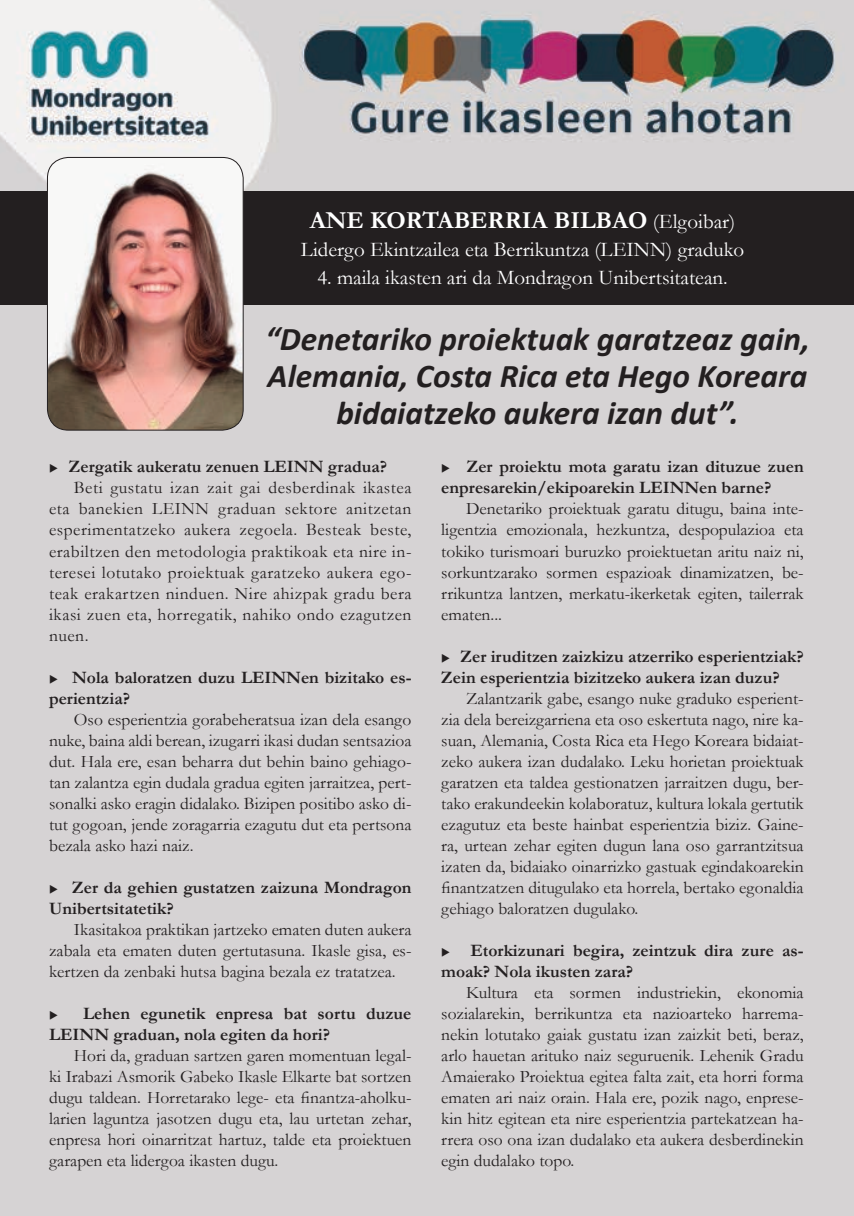
<style>
.page{position:relative;width:854px;height:1216px;background:#fff}
.page>*{position:absolute;margin:0;border:0;box-sizing:border-box;transform-origin:0 0}
.t1{font:italic 700 33.25px/36.8px "Calibri";color:#231f20;text-align:center}
.t2{font:700 24.5px "Garamond";color:#fff}
.t3{font:21px "Garamond";color:#fff}
.t4{font:17.5px/21px "Garamond";color:#231f20;text-align:justify}
.t5{font:700 17.5px/21px "Garamond";color:#231f20}
.s1{font-weight:400;font-size:21px}
</style>
<div class="page">
<img style="left:0;top:0;width:853px;height:1215px">
<div style="left:0;top:190px;width:853px;height:114px;background:#231f20"></div>
<img style="left:47px;top:157px;width:196px;height:273px">
<div style="left:47px;top:157px;width:196px;height:273px;border:1px solid #231f20;border-radius:21px"></div>
<p class="t2" style="left:310px;top:204px;width:427px">ANE KORTABERRIA BILBAO <span class="s1">(Elgoibar)</span></p>
<p class="t3" style="left:301px;top:235px;width:444px">Lidergo Ekintzailea eta Berrikuntza (LEINN) graduko</p>
<p class="t3" style="left:317px;top:263px;width:412px">4. maila ikasten ari da Mondragon Unibertsitatean.</p>
<p class="t1" style="left:265px;top:320px;width:545px">“Denetariko proiektuak garatzeaz gain,<br>Alemania, Costa Rica eta Hego Koreara bidaiatzeko aukera izan dut”.</p>
<p class="t5" style="left:49px;top:456px;width:339px">◆ Zergatik aukeratu zenuen LEINN gradua?</p>
<p class="t4" style="left:49px;top:477px;width:364px;text-indent:25px">Beti gustatu izan zait gai desberdinak ikastea eta banekien LEINN graduan sektore anitzetan esperimentatzeko aukera zegoela. Besteak beste, erabiltzen den metodologia praktikoak eta nire in&shy;teresei lotutako proiektuak garatzeko aukera ego&shy;teak erakartzen ninduen. Nire ahizpak gradu bera ikasi zuen eta, horregatik, nahiko ondo ezagutzen nuen.</p>
<p class="t5" style="left:49px;top:666px;width:364px">◆ Nola baloratzen duzu LEINNen bizitako es&shy;perientzia?</p>
<p class="t4" style="left:49px;top:708px;width:364px;text-indent:25px">Oso esperientzia gorabeheratsua izan dela esango nuke, baina aldi berean, izugarri ikasi dudan sentsazioa dut. Hala ere, esan beharra dut behin baino gehiago&shy;tan zalantza egin dudala gradua egiten jarraitzea, pert&shy;sonalki asko eragin didalako. Bizipen positibo asko di&shy;tut gogoan, jende zoragarria ezagutu dut eta pertsona bezala asko hazi naiz.</p>
<p class="t5" style="left:49px;top:876px;width:364px">◆ Zer da gehien gustatzen zaizuna Mondragon<br>Unibertsitatetik?</p>
<p class="t4" style="left:49px;top:918px;width:364px;text-indent:25px">Ikasitakoa praktikan jartzeko ematen duten aukera zabala eta ematen duten gertutasuna. Ikasle gisa, es&shy;kertzen da zenbaki hutsa bagina bezala ez tratatzea.</p>
<p class="t5" style="left:49px;top:1002px;width:364px">◆ Lehen egunetik enpresa bat sortu duzue<br>LEINN graduan, nola egiten da hori?</p>
<p class="t4" style="left:49px;top:1044px;width:364px;text-indent:25px">Hori da, graduan sartzen garen momentuan legal&shy;ki Irabazi Asmorik Gabeko Ikasle Elkarte bat sortzen dugu taldean. Horretarako lege- eta finantza-aholku&shy;larien laguntza jasotzen dugu eta, lau urtetan zehar, enpresa hori oinarritzat hartuz, talde eta proiektuen garapen eta lidergoa ikasten dugu.</p>
<p class="t5" style="left:441px;top:456px;width:364px">◆ Zer proiektu mota garatu izan dituzue zuen enpresarekin/ekipoarekin LEINNen barne?</p>
<p class="t4" style="left:441px;top:498px;width:364px;text-indent:25px">Denetariko proiektuak garatu ditugu, baina inte&shy;ligentzia emozionala, hezkuntza, despopulazioa eta tokiko turismoari buruzko proiektuetan aritu naiz ni, sorkuntzarako sormen espazioak dinamizatzen, be&shy;rrikuntza lantzen, merkatu-ikerketak egiten, tailerrak ematen...</p>
<p class="t5" style="left:441px;top:645px;width:364px">◆ Zer iruditzen zaizkizu atzerriko esperientziak?<br>Zein esperientzia bizitzeko aukera izan duzu?</p>
<p class="t4" style="left:441px;top:687px;width:364px;text-indent:25px">Zalantzarik gabe, esango nuke graduko esperient&shy;zia dela bereizgarriena eta oso eskertuta nago, nire ka&shy;suan, Alemania, Costa Rica eta Hego Koreara bidaiat&shy;zeko aukera izan dudalako. Leku horietan proiektuak garatzen eta taldea gestionatzen jarraitzen dugu, ber&shy;tako erakundeekin kolaboratuz, kultura lokala gertutik ezagutuz eta beste hainbat esperientzia biziz. Gaine&shy;ra, urtean zehar egiten dugun lana oso garrantzitsua izaten da, bidaiako oinarrizko gastuak egindakoarekin finantzatzen ditugulako eta horrela, bertako egonaldia gehiago baloratzen dugulako.</p>
<p class="t5" style="left:441px;top:939px;width:364px">◆ Etorkizunari begira, zeintzuk dira zure as&shy;moak? Nola ikusten zara?</p>
<p class="t4" style="left:441px;top:981px;width:364px;text-indent:25px">Kultura eta sormen industriekin, ekonomia sozialarekin, berrikuntza eta nazioarteko harrema&shy;nekin lotutako gaiak gustatu izan zaizkit beti, beraz, arlo hauetan arituko naiz seguruenik. Lehenik Gradu Amaierako Proiektua egitea falta zait, eta horri forma ematen ari naiz orain. Hala ere, pozik nago, enprese&shy;kin hitz egitean eta nire esperientzia partekatzean ha&shy;rrera oso ona izan dudalako eta aukera desberdinekin egin dudalako topo.</p>
</div>
